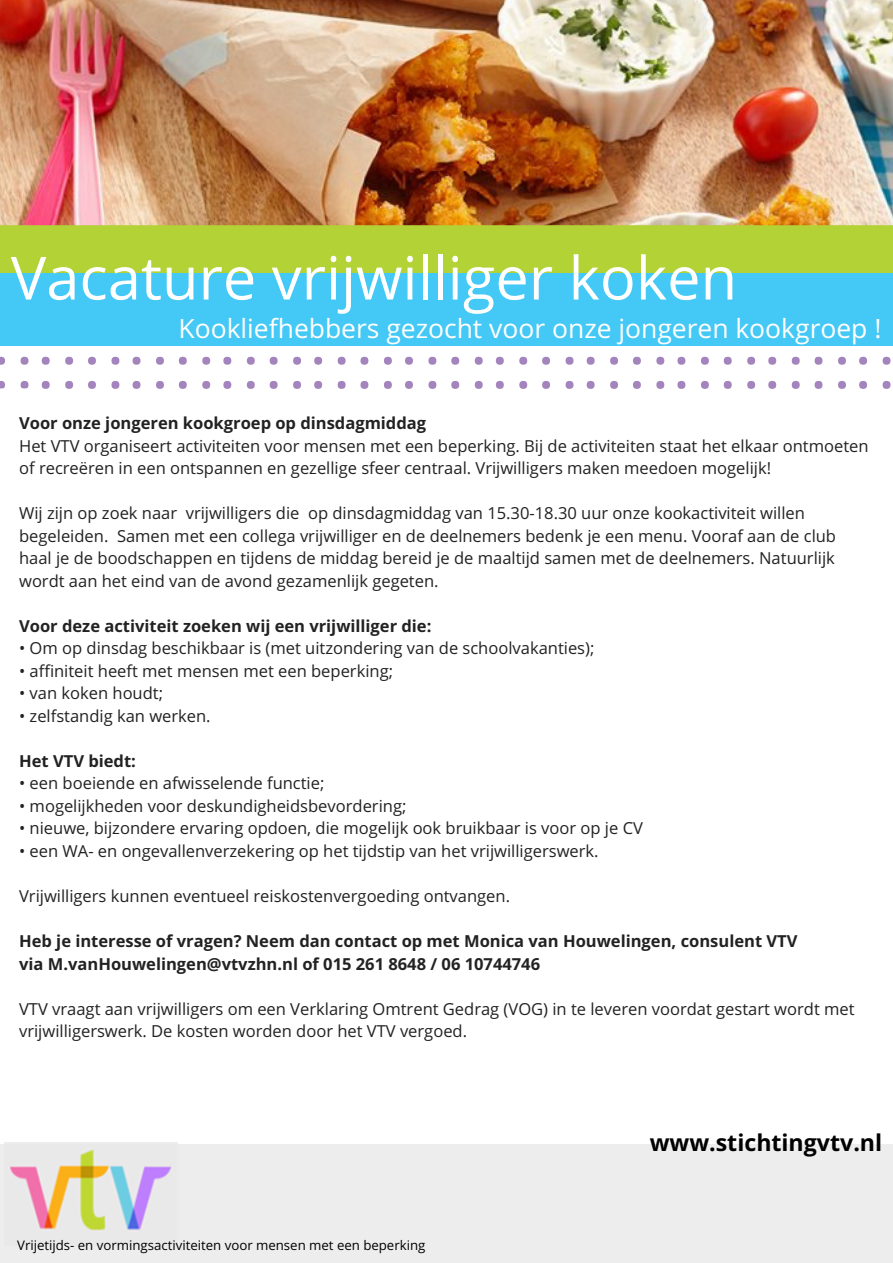
<style>
.page{position:relative;width:893px;height:1263px;background:#fff}
.page>*{position:absolute;margin:0;border:0;box-sizing:border-box;transform-origin:0 0}
.t1{font:59.55px "Open Sans";color:#fff}
.t2{font:26.55px "Open Sans";color:#fff}
.t3{font:700 23.25px "Open Sans";color:#000}
.t4{font:16.5px/22.5px "Open Sans";color:#222}
.t5{font:700 16.5px/22.5px "Open Sans";color:#222}
.t6{font:13.2px "Open Sans";color:#000}
</style>
<div class="page">
<div style="left:42px;top:357px;width:8px;height:8px;background:#a384bc;border-radius:50%"></div>
<div style="left:42px;top:381px;width:8px;height:7px;background:#a384bc;border-radius:50%"></div>
<div style="left:65px;top:357px;width:8px;height:8px;background:#a384bc;border-radius:50%"></div>
<div style="left:65px;top:381px;width:8px;height:7px;background:#a384bc;border-radius:50%"></div>
<div style="left:88px;top:357px;width:8px;height:8px;background:#a384bc;border-radius:50%"></div>
<div style="left:88px;top:381px;width:8px;height:7px;background:#a384bc;border-radius:50%"></div>
<div style="left:111px;top:357px;width:8px;height:8px;background:#a384bc;border-radius:50%"></div>
<div style="left:111px;top:381px;width:8px;height:7px;background:#a384bc;border-radius:50%"></div>
<div style="left:133px;top:357px;width:7px;height:8px;background:#a384bc;border-radius:50%"></div>
<div style="left:133px;top:381px;width:7px;height:7px;background:#a384bc;border-radius:50%"></div>
<div style="left:156px;top:357px;width:8px;height:8px;background:#a384bc;border-radius:50%"></div>
<div style="left:156px;top:381px;width:8px;height:7px;background:#a384bc;border-radius:50%"></div>
<div style="left:179px;top:357px;width:8px;height:8px;background:#a384bc;border-radius:50%"></div>
<div style="left:179px;top:381px;width:8px;height:7px;background:#a384bc;border-radius:50%"></div>
<div style="left:202px;top:357px;width:8px;height:8px;background:#a384bc;border-radius:50%"></div>
<div style="left:202px;top:381px;width:8px;height:7px;background:#a384bc;border-radius:50%"></div>
<div style="left:223px;top:357px;width:8px;height:8px;background:#a384bc;border-radius:50%"></div>
<div style="left:223px;top:381px;width:8px;height:7px;background:#a384bc;border-radius:50%"></div>
<div style="left:247px;top:357px;width:8px;height:8px;background:#a384bc;border-radius:50%"></div>
<div style="left:247px;top:381px;width:8px;height:7px;background:#a384bc;border-radius:50%"></div>
<div style="left:270px;top:357px;width:8px;height:8px;background:#a384bc;border-radius:50%"></div>
<div style="left:270px;top:381px;width:8px;height:7px;background:#a384bc;border-radius:50%"></div>
<div style="left:293px;top:357px;width:8px;height:8px;background:#a384bc;border-radius:50%"></div>
<div style="left:293px;top:381px;width:8px;height:7px;background:#a384bc;border-radius:50%"></div>
<div style="left:314px;top:357px;width:8px;height:8px;background:#a384bc;border-radius:50%"></div>
<div style="left:314px;top:381px;width:8px;height:7px;background:#a384bc;border-radius:50%"></div>
<div style="left:338px;top:357px;width:8px;height:8px;background:#a384bc;border-radius:50%"></div>
<div style="left:338px;top:381px;width:8px;height:7px;background:#a384bc;border-radius:50%"></div>
<div style="left:360px;top:357px;width:8px;height:8px;background:#a384bc;border-radius:50%"></div>
<div style="left:360px;top:381px;width:8px;height:7px;background:#a384bc;border-radius:50%"></div>
<div style="left:384px;top:357px;width:8px;height:8px;background:#a384bc;border-radius:50%"></div>
<div style="left:384px;top:381px;width:8px;height:7px;background:#a384bc;border-radius:50%"></div>
<div style="left:405px;top:357px;width:8px;height:8px;background:#a384bc;border-radius:50%"></div>
<div style="left:405px;top:381px;width:8px;height:7px;background:#a384bc;border-radius:50%"></div>
<div style="left:428px;top:357px;width:8px;height:8px;background:#a384bc;border-radius:50%"></div>
<div style="left:428px;top:381px;width:8px;height:7px;background:#a384bc;border-radius:50%"></div>
<div style="left:451px;top:357px;width:8px;height:8px;background:#a384bc;border-radius:50%"></div>
<div style="left:451px;top:381px;width:8px;height:7px;background:#a384bc;border-radius:50%"></div>
<div style="left:475px;top:357px;width:8px;height:8px;background:#a384bc;border-radius:50%"></div>
<div style="left:475px;top:381px;width:8px;height:7px;background:#a384bc;border-radius:50%"></div>
<div style="left:496px;top:357px;width:8px;height:8px;background:#a384bc;border-radius:50%"></div>
<div style="left:496px;top:381px;width:8px;height:7px;background:#a384bc;border-radius:50%"></div>
<div style="left:519px;top:357px;width:8px;height:8px;background:#a384bc;border-radius:50%"></div>
<div style="left:519px;top:381px;width:8px;height:7px;background:#a384bc;border-radius:50%"></div>
<div style="left:542px;top:357px;width:8px;height:8px;background:#a384bc;border-radius:50%"></div>
<div style="left:542px;top:381px;width:8px;height:7px;background:#a384bc;border-radius:50%"></div>
<div style="left:566px;top:357px;width:7px;height:8px;background:#a384bc;border-radius:50%"></div>
<div style="left:566px;top:381px;width:7px;height:7px;background:#a384bc;border-radius:50%"></div>
<div style="left:587px;top:357px;width:8px;height:8px;background:#a384bc;border-radius:50%"></div>
<div style="left:587px;top:381px;width:8px;height:7px;background:#a384bc;border-radius:50%"></div>
<div style="left:610px;top:357px;width:8px;height:8px;background:#a384bc;border-radius:50%"></div>
<div style="left:610px;top:381px;width:8px;height:7px;background:#a384bc;border-radius:50%"></div>
<div style="left:633px;top:357px;width:8px;height:8px;background:#a384bc;border-radius:50%"></div>
<div style="left:633px;top:381px;width:8px;height:7px;background:#a384bc;border-radius:50%"></div>
<div style="left:656px;top:357px;width:8px;height:8px;background:#a384bc;border-radius:50%"></div>
<div style="left:656px;top:381px;width:8px;height:7px;background:#a384bc;border-radius:50%"></div>
<div style="left:677px;top:357px;width:8px;height:8px;background:#a384bc;border-radius:50%"></div>
<div style="left:677px;top:381px;width:8px;height:7px;background:#a384bc;border-radius:50%"></div>
<div style="left:701px;top:357px;width:8px;height:8px;background:#a384bc;border-radius:50%"></div>
<div style="left:701px;top:381px;width:8px;height:7px;background:#a384bc;border-radius:50%"></div>
<div style="left:724px;top:357px;width:8px;height:8px;background:#a384bc;border-radius:50%"></div>
<div style="left:724px;top:381px;width:8px;height:7px;background:#a384bc;border-radius:50%"></div>
<div style="left:747px;top:357px;width:8px;height:8px;background:#a384bc;border-radius:50%"></div>
<div style="left:747px;top:381px;width:8px;height:7px;background:#a384bc;border-radius:50%"></div>
<div style="left:768px;top:357px;width:8px;height:8px;background:#a384bc;border-radius:50%"></div>
<div style="left:768px;top:381px;width:8px;height:7px;background:#a384bc;border-radius:50%"></div>
<div style="left:792px;top:357px;width:8px;height:8px;background:#a384bc;border-radius:50%"></div>
<div style="left:792px;top:381px;width:8px;height:7px;background:#a384bc;border-radius:50%"></div>
<div style="left:815px;top:357px;width:7px;height:8px;background:#a384bc;border-radius:50%"></div>
<div style="left:815px;top:381px;width:7px;height:7px;background:#a384bc;border-radius:50%"></div>
<div style="left:838px;top:357px;width:8px;height:8px;background:#a384bc;border-radius:50%"></div>
<div style="left:838px;top:381px;width:8px;height:7px;background:#a384bc;border-radius:50%"></div>
<div style="left:859px;top:357px;width:8px;height:8px;background:#a384bc;border-radius:50%"></div>
<div style="left:859px;top:381px;width:8px;height:7px;background:#a384bc;border-radius:50%"></div>
<div style="left:883px;top:357px;width:7px;height:8px;background:#a384bc;border-radius:50%"></div>
<div style="left:883px;top:381px;width:7px;height:7px;background:#a384bc;border-radius:50%"></div>
<svg style="left:0;top:357px;width:5px;height:8px"></svg>
<svg style="left:0;top:381px;width:5px;height:7px"></svg>
<div style="left:21px;top:357px;width:7px;height:8px;background:#a384bc;border-radius:50%"></div>
<div style="left:21px;top:381px;width:7px;height:7px;background:#a384bc;border-radius:50%"></div>
<img style="left:0;top:0;width:893px;height:225px">
<div style="left:0;top:1144px;width:893px;height:119px;background:#ededee"></div>
<img style="left:5px;top:1143px;width:173px;height:88px">
<div style="left:0;top:225px;width:893px;height:121px;background:#b2d235"></div>
<div style="left:0;top:274px;width:893px;height:72px;background:#44c8f5"></div>
<h1 class="t1" style="left:11px;top:236px;width:728px">Vacature vrijwilliger koken</h1>
<h2 class="t2" style="left:178px;top:309px;width:704px">Kookliefhebbers gezocht voor onze jongeren kookgroep !</h2>
<p class="t5" style="left:19px;top:411px;width:409px">Voor onze jongeren kookgroep op dinsdagmiddag</p>
<p class="t4" style="left:19px;top:434px;width:851px">Het VTV organiseert activiteiten voor mensen met een beperking. Bij de activiteiten staat het elkaar ontmoeten of recreëren in een ontspannen en gezellige sfeer centraal. Vrijwilligers maken meedoen mogelijk!</p>
<p class="t4" style="left:19px;top:501px;width:818px">Wij zijn op zoek naar vrijwilligers die op dinsdagmiddag van 15.30-18.30 uur onze kookactiviteit willen begeleiden. Samen met een collega vrijwilliger en de deelnemers bedenk je een menu. Vooraf aan de club haal je de boodschappen en tijdens de middag bereid je de maaltijd samen met de deelnemers. Natuurlijk wordt aan het eind van de avond gezamenlijk gegeten.</p>
<p class="t5" style="left:19px;top:614px;width:414px">Voor deze activiteit zoeken wij een vrijwilliger die:</p>
<p class="t4" style="left:19px;top:637px;width:577px">• Om op dinsdag beschikbaar is (met uitzondering van de schoolvakanties);</p>
<p class="t4" style="left:19px;top:659px;width:375px">• affiniteit heeft met mensen met een beperking;</p>
<p class="t4" style="left:19px;top:682px;width:146px">• van koken houdt;</p>
<p class="t4" style="left:19px;top:704px;width:193px">• zelfstandig kan werken.</p>
<p class="t5" style="left:19px;top:749px;width:118px">Het VTV biedt:</p>
<p class="t4" style="left:19px;top:772px;width:307px">• een boeiende en afwisselende functie;</p>
<p class="t4" style="left:19px;top:794px;width:389px">• mogelijkheden voor deskundigheidsbevordering;</p>
<p class="t4" style="left:19px;top:817px;width:625px">• nieuwe, bijzondere ervaring opdoen, die mogelijk ook bruikbaar is voor op je CV</p>
<p class="t4" style="left:19px;top:839px;width:581px">• een WA- en ongevallenverzekering op het tijdstip van het vrijwilligerswerk.</p>
<p class="t4" style="left:19px;top:884px;width:492px">Vrijwilligers kunnen eventueel reiskostenvergoeding ontvangen.</p>
<p class="t5" style="left:19px;top:929px;width:780px">Heb je interesse of vragen? Neem dan contact op met Monica van Houwelingen, consulent VTV via M.vanHouwelingen@vtvzhn.nl of 015 261 8648 / 06 10744746</p>
<p class="t4" style="left:19px;top:997px;width:837px">VTV vraagt aan vrijwilligers om een Verklaring Omtrent Gedrag (VOG) in te leveren voordat gestart wordt met vrijwilligerswerk. De kosten worden door het VTV vergoed.</p>
<p class="t6" style="left:17px;top:1236px;width:410px">Vrijetijds- en vormingsactiviteiten voor mensen met een beperking</p>
<h3 class="t3" style="left:650px;top:1126px;width:234px">www.stichtingvtv.nl</h3>
</div>
